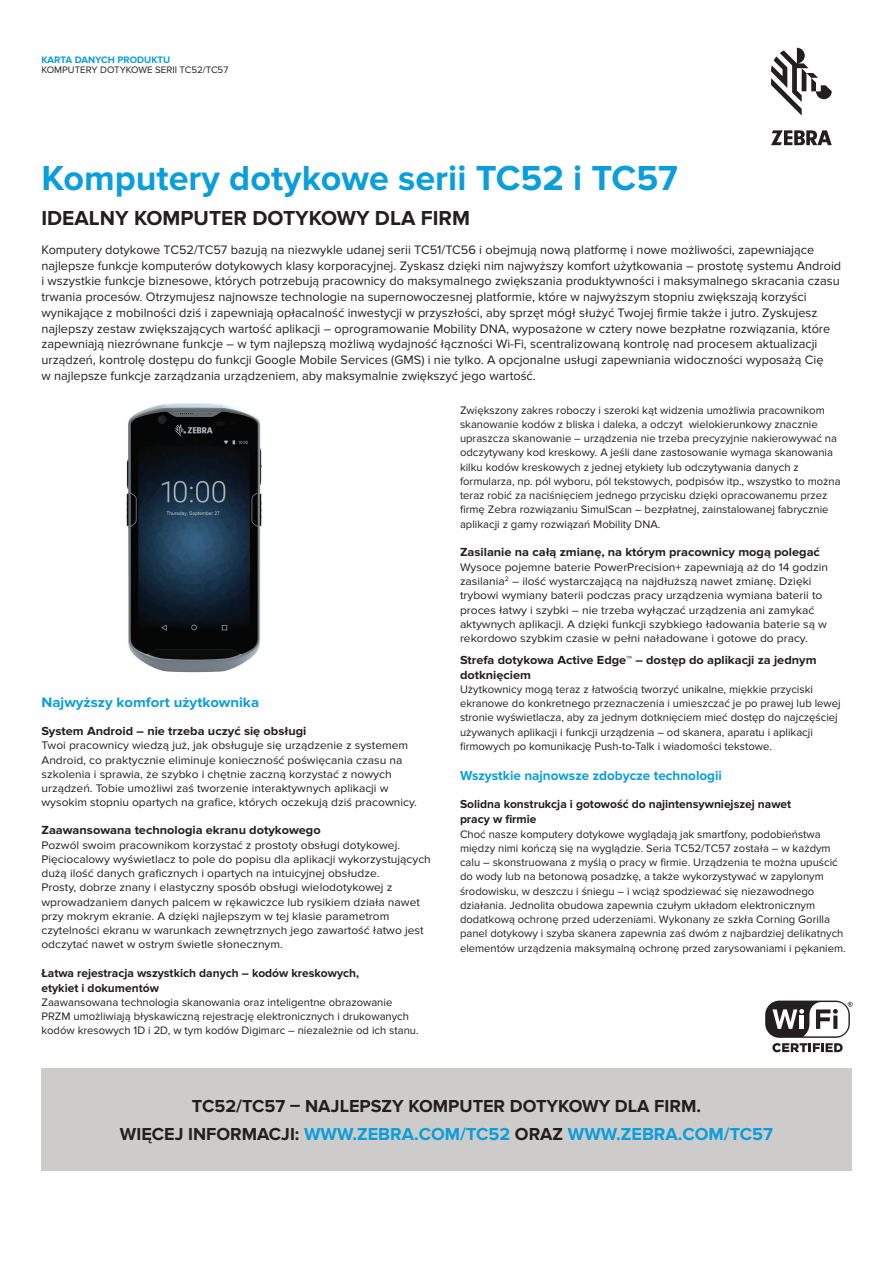
<style>
.page{position:relative;width:893px;height:1263px;background:#fff}
.page>*{position:absolute;margin:0;border:0;box-sizing:border-box;transform-origin:0 0}
.Heading-1-Cover{font:700 36px "Proxima Nova";color:#0a9edb}
.Subhead-1-Cover{font:700 21px "Proxima Nova";color:#231f20}
.Call_to_Action{font:700 18px "Proxima Nova";color:#0a9edb}
.CTA-Market_Statement{font:700 18px "Proxima Nova";color:#231f20}
.Heading-3{font:700 14.25px "Proxima Nova";color:#0a9edb;scale:1.05 1}
.Heading-3-2{font:700 13.5px "Proxima Nova";color:#0a9edb}
.Introduction-Cover{font:12.75px/15.8px "Proxima Nova";color:#231f20}
.Heading-4{font:700 12.15px/15px "Proxima Nova";color:#231f20;scale:1.05 1}
.Heading-4-2{font:700 12px/15px "Proxima Nova";color:#231f20}
.Body{font:11.4px/14.2px "Proxima Nova";color:#231f20;scale:1.05 1}
.Body-2{font:11.25px/14.2px "Proxima Nova";color:#231f20}
.Zebra_Product_Descri{font:9.75px "Proxima Nova";color:#231f20}
.Collateral_Type{font:700 9.75px "Proxima Nova";color:#0a9edb}
.s1{color:#231f20}
</style>
<div class="page">
<div style="left:41px;top:1068px;width:810px;height:103px;background:#ceccca"></div>
<img style="left:126px;top:403px;width:136px;height:270px">
<svg style="left:765px;top:1000px;width:85px;height:38px"></svg>
<svg style="left:772px;top:1043px;width:71px;height:9px"></svg>
<svg style="left:772px;top:1002px;width:81px;height:34px"></svg>
<svg style="left:771px;top:48px;width:61px;height:68px"></svg>
<svg style="left:771px;top:130px;width:61px;height:15px"></svg>
<p class="Collateral_Type" style="left:41px;top:54px;width:130px">KARTA DANYCH PRODUKTU</p>
<p class="Zebra_Product_Descri" style="left:41px;top:65px;width:188px">KOMPUTERY DOTYKOWE SERII TC52/TC57</p>
<p class="Heading-1-Cover" style="left:41px;top:157px;width:638px">Komputery dotykowe serii TC52 i TC57</p>
<p class="Subhead-1-Cover" style="left:41px;top:206px;width:430px">IDEALNY KOMPUTER DOTYKOWY DLA FIRM</p>
<p class="Introduction-Cover" style="left:41px;top:242px;width:801px">Komputery dotykowe TC52/TC57 bazują na niezwykle udanej serii TC51/TC56 i obejmują nową platformę i nowe możliwości, zapewniające najlepsze funkcje komputerów dotykowych klasy korporacyjnej. Zyskasz dzięki nim najwyższy komfort użytkowania – prostotę systemu Android i wszystkie funkcje biznesowe, których potrzebują pracownicy do maksymalnego zwiększania produktywności i maksymalnego skracania czasu trwania procesów. Otrzymujesz najnowsze technologie na supernowoczesnej platformie, które w najwyższym stopniu zwiększają korzyści wynikające z mobilności dziś i zapewniają opłacalność inwestycji w przyszłości, aby sprzęt mógł służyć Twojej firmie także i jutro. Zyskujesz najlepszy zestaw zwiększających wartość aplikacji – oprogramowanie Mobility DNA, wyposażone w cztery nowe bezpłatne rozwiązania, które zapewniają niezrównane funkcje – w tym najlepszą możliwą wydajność łączności Wi-Fi, scentralizowaną kontrolę nad procesem aktualizacji urządzeń, kontrolę dostępu do funkcji Google Mobile Services (GMS) i nie tylko. A opcjonalne usługi zapewniania widoczności wyposażą Cię<br>w najlepsze funkcje zarządzania urządzeniem, aby maksymalnie zwiększyć jego wartość.</p>
<p class="Heading-3" style="left:41px;top:694px;width:209px">Najwyższy komfort użytkownika</p>
<p class="Heading-4" style="left:41px;top:724px;width:254px">System Android – nie trzeba uczyć się obsługi</p>
<p class="Body" style="left:41px;top:739px;width:359px">Twoi pracownicy wiedzą już, jak obsługuje się urządzenie z systemem Android, co praktycznie eliminuje konieczność poświęcania czasu na szkolenia i sprawia, że szybko i chętnie zaczną korzystać z nowych urządzeń. Tobie umożliwi zaś tworzenie interaktywnych aplikacji w wysokim stopniu opartych na grafice, których oczekują dziś pracownicy.</p>
<p class="Heading-4" style="left:41px;top:823px;width:267px">Zaawansowana technologia ekranu dotykowego</p>
<p class="Body" style="left:41px;top:838px;width:372px">Pozwól swoim pracownikom korzystać z prostoty obsługi dotykowej.<br>Pięciocalowy wyświetlacz to pole do popisu dla aplikacji wykorzystujących dużą ilość danych graficznych i opartych na intuicyjnej obsłudze.<br>Prosty, dobrze znany i elastyczny sposób obsługi wielodotykowej z wprowadzaniem danych palcem w rękawiczce lub rysikiem działa nawet przy mokrym ekranie. A dzięki najlepszym w tej klasie parametrom czytelności ekranu w warunkach zewnętrznych jego zawartość łatwo jest odczytać nawet w ostrym świetle słonecznym.</p>
<p class="Heading-4-2" style="left:41px;top:965px;width:319px">Łatwa rejestracja wszystkich danych – kodów kreskowych, etykiet i dokumentów</p>
<p class="Body-2" style="left:41px;top:995px;width:379px">Zaawansowana technologia skanowania oraz inteligentne obrazowanie<br>PRZM umożliwiają błyskawiczną rejestrację elektronicznych i drukowanych kodów kresowych 1D i 2D, w tym kodów Digimarc – niezależnie od ich stanu.</p>
<p class="Body-2" style="left:460px;top:403px;width:382px">Zwiększony zakres roboczy i szeroki kąt widzenia umożliwia pracownikom skanowanie kodów z bliska i daleka, a odczyt wielokierunkowy znacznie upraszcza skanowanie – urządzenia nie trzeba precyzyjnie nakierowywać na odczytywany kod kreskowy. A jeśli dane zastosowanie wymaga skanowania kilku kodów kreskowych z jednej etykiety lub odczytywania danych z formularza, np. pól wyboru, pól tekstowych, podpisów itp., wszystko to można teraz robić za naciśnięciem jednego przycisku dzięki opracowanemu przez firmę Zebra rozwiązaniu SimulScan – bezpłatnej, zainstalowanej fabrycznie aplikacji z gamy rozwiązań Mobility DNA.</p>
<p class="Heading-4" style="left:460px;top:545px;width:344px">Zasilanie na całą zmianę, na którym pracownicy mogą polegać</p>
<p class="Body" style="left:460px;top:560px;width:352px">Wysoce pojemne baterie PowerPrecision+ zapewniają aż do 14 godzin zasilania<sup>2</sup> – ilość wystarczającą na najdłuższą nawet zmianę. Dzięki trybowi wymiany baterii podczas pracy urządzenia wymiana baterii to proces łatwy i szybki – nie trzeba wyłączać urządzenia ani zamykać aktywnych aplikacji. A dzięki funkcji szybkiego ładowania baterie są w rekordowo szybkim czasie w pełni naładowane i gotowe do pracy.</p>
<p class="Heading-4" style="left:460px;top:652px;width:341px">Strefa dotykowa Active Edge™ – dostęp do aplikacji za jednym dotknięciem</p>
<p class="Body-2" style="left:460px;top:682px;width:382px">Użytkownicy mogą teraz z łatwością tworzyć unikalne, miękkie przyciski ekranowe do konkretnego przeznaczenia i umieszczać je po prawej lub lewej stronie wyświetlacza, aby za jednym dotknięciem mieć dostęp do najczęściej używanych aplikacji i funkcji urządzenia – od skanera, aparatu i aplikacji firmowych po komunikację Push-to-Talk i wiadomości tekstowe.</p>
<p class="Heading-3-2" style="left:460px;top:767px;width:263px">Wszystkie najnowsze zdobycze technologii</p>
<p class="Heading-4-2" style="left:460px;top:797px;width:333px">Solidna konstrukcja i gotowość do najintensywniejszej nawet pracy w firmie</p>
<p class="Body-2" style="left:460px;top:827px;width:387px">Choć nasze komputery dotykowe wyglądają jak smartfony, podobieństwa między nimi kończą się na wyglądzie. Seria TC52/TC57 została – w każdym calu – skonstruowana z myślą o pracy w firmie. Urządzenia te można upuścić do wody lub na betonową posadzkę, a także wykorzystywać w zapylonym środowisku, w deszczu i śniegu – i wciąż spodziewać się niezawodnego działania. Jednolita obudowa zapewnia czułym układom elektronicznym dodatkową ochronę przed uderzeniami. Wykonany ze szkła Corning Gorilla panel dotykowy i szyba skanera zapewnia zaś dwóm z najbardziej delikatnych elementów urządzenia maksymalną ochronę przed zarysowaniami i pękaniem.</p>
<p class="CTA-Market_Statement" style="left:192px;top:1096px;width:510px">TC52/TC57 – NAJLEPSZY KOMPUTER DOTYKOWY DLA FIRM.</p>
<p class="Call_to_Action" style="left:120px;top:1123px;width:655px"><span class="s1">WIĘCEJ INFORMACJI:</span> WWW.ZEBRA.COM/TC52 <span class="s1">ORAZ</span> WWW.ZEBRA.COM/TC57</p>
</div>
